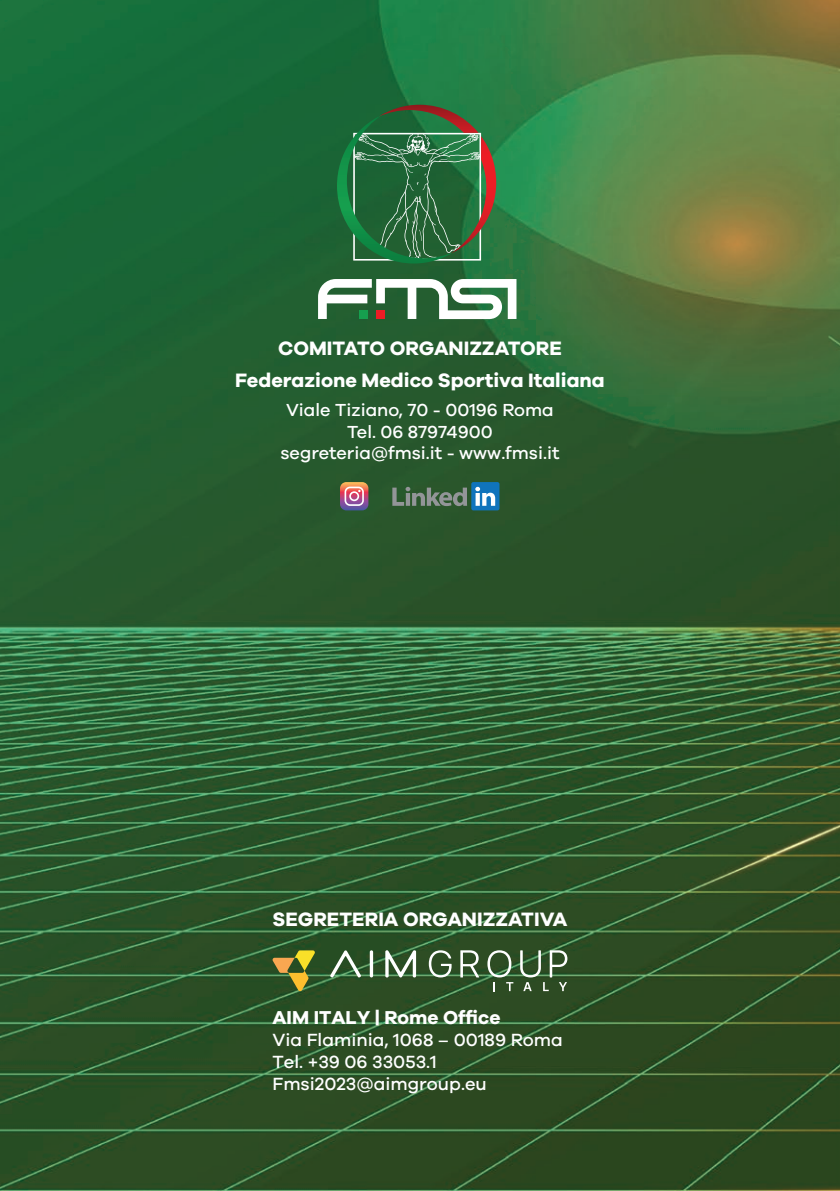
<style>
.page{position:relative;width:840px;height:1191px;background:#fff}
.page>*{position:absolute;margin:0;border:0;box-sizing:border-box;transform-origin:0 0}
.t1{font:700 20px/32px "Galano Grotesque";color:#fff;text-align:center}
.t2{font:700 19.2px "Galano Grotesque";color:#fff}
.t3{font:500 18.2px/21.8px "Galano Grotesque";color:#fff}
.t4{font:500 18px/21.6px "Galano Grotesque";color:#fff;text-align:center}
</style>
<div class="page">
<img style="left:0;top:0;width:839px;height:1191px">
<svg style="left:337px;top:105px;width:159px;height:158px;background:#356f43"></svg>
<svg style="left:318px;top:279px;width:198px;height:40px"></svg>
<svg style="left:330px;top:950px;width:86px;height:27px"></svg>
<svg style="left:272px;top:950px;width:43px;height:41px;background:#797c2d"></svg>
<svg style="left:428px;top:950px;width:139px;height:41px;background:#526f4d"></svg>
<svg style="left:340px;top:482px;width:28px;height:28px"></svg>
<div style="left:471px;top:482px;width:28px;height:28px;background:#1074bc;border-radius:2px"></div>
<svg style="left:392px;top:487px;width:75px;height:19px"></svg>
<svg style="left:475px;top:487px;width:20px;height:19px"></svg>
<p class="t1" style="left:235px;top:331px;width:371px">COMITATO ORGANIZZATORE<br>Federazione Medico Sportiva Italiana</p>
<p class="t4" style="left:280px;top:399px;width:280px">Viale Tiziano, 70 - 00196 Roma<br>Tel. 06 87974900 segreteria@fmsi.it - www.fmsi.it</p>
<p class="t1" style="left:272px;top:902px;width:296px">SEGRETERIA ORGANIZZATIVA</p>
<p class="t2" style="left:272px;top:1005px;width:229px">AIM ITALY | Rome Office</p>
<p class="t3" style="left:272px;top:1028px;width:292px">Via Flaminia, 1068 – 00189 Roma<br>Tel. +39 06 33053.1<br>Fmsi2023@aimgroup.eu</p>
</div>
